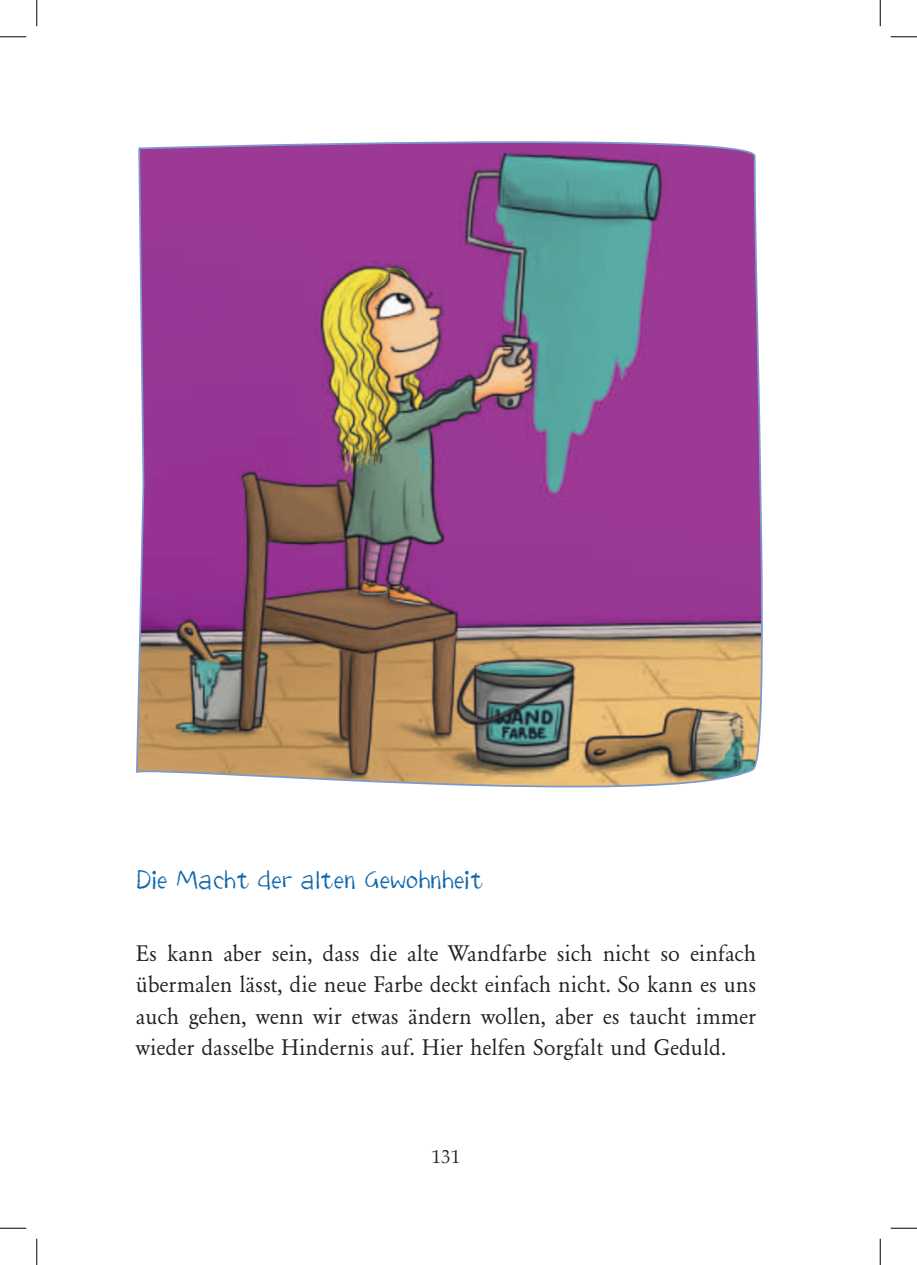
<style>
.page{position:relative;width:917px;height:1265px;background:#fff}
.page>*{position:absolute;margin:0;border:0;box-sizing:border-box;transform-origin:0 0}
.t1{font:24.5px "Drawzing";color:#0e66ab}
.t2{font:23.62px/31.5px "Garamond";color:#231f20;text-align:justify}
.t3{font:19.25px "Aldus";color:#231f20}
</style>
<div class="page">
<img style="left:136px;top:141px;width:627px;height:647px">
<svg style="left:0;top:36px;width:26px;height:1px"></svg>
<svg style="left:891px;top:36px;width:26px;height:1px"></svg>
<svg style="left:0;top:1227px;width:26px;height:1px"></svg>
<svg style="left:891px;top:1227px;width:26px;height:1px"></svg>
<svg style="left:36px;top:0;width:1px;height:26px"></svg>
<svg style="left:36px;top:1238px;width:1px;height:26px"></svg>
<svg style="left:880px;top:0;width:1px;height:26px"></svg>
<svg style="left:880px;top:1238px;width:1px;height:26px"></svg>
<p class="t1" style="left:136px;top:864px;width:348px">Die Macht der alten Gewohnheit</p>
<p class="t2" style="left:136px;top:937px;width:622px">Es kann aber sein, dass die alte Wandfarbe sich nicht so einfach übermalen lässt, die neue Farbe deckt einfach nicht. So kann es uns auch gehen, wenn wir etwas ändern wollen, aber es taucht immer wieder dasselbe Hindernis auf. Hier helfen Sorgfalt und Geduld.</p>
<p class="t3" style="left:432px;top:1145px;width:30px">131</p>
</div>
